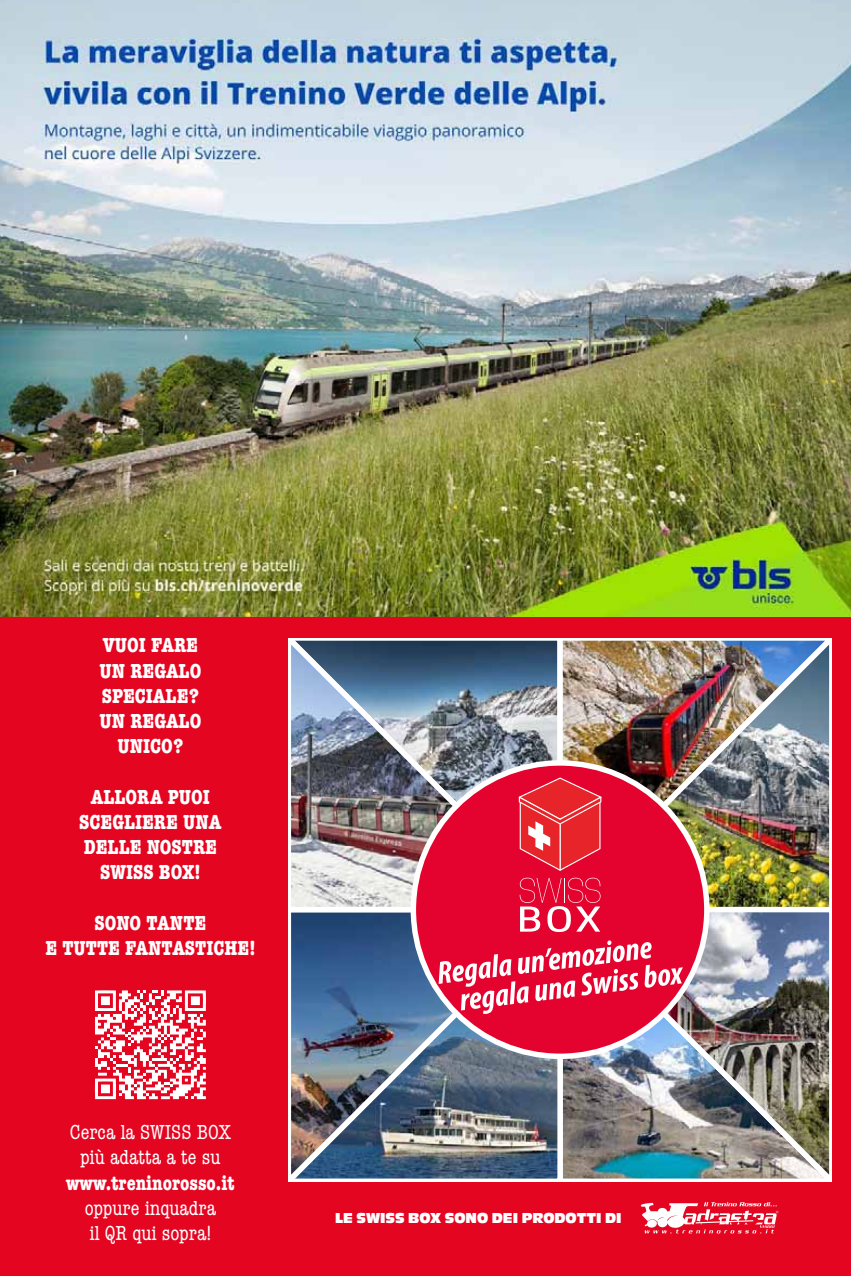
<style>
.page{position:relative;width:851px;height:1276px;background:#fff}
.page>*{position:absolute;margin:0;border:0;box-sizing:border-box;transform-origin:0 0}
.t1{font:700 condensed 21px/25.2px "American Typewriter";color:#fff;text-align:center}
.t2{font:condensed 21px/25.2px "American Typewriter";color:#fff;text-align:center}
.t3{font:15px "Antique Oli Com";color:#fff}
</style>
<div class="page">
<div style="left:0;top:1244px;width:850px;height:32px;background:#e40521"></div>
<img style="left:0;top:0;width:850px;height:618px">
<div style="left:0;top:618px;width:850px;height:626px;background:#e40521"></div>
<svg style="left:640px;top:1202px;width:138px;height:31px"></svg>
<svg style="left:95px;top:990px;width:111px;height:109px"></svg>
<img style="left:288px;top:917px;width:264px;height:264px">
<img style="left:288px;top:638px;width:264px;height:279px">
<img style="left:552px;top:638px;width:279px;height:264px">
<img style="left:552px;top:902px;width:279px;height:279px">
<div style="left:413px;top:763px;width:293px;height:293px;background:#e4032e;border-radius:50%"></div>
<svg style="left:518px;top:777px;width:83px;height:94px"></svg>
<svg style="left:519px;top:877px;width:81px;height:55px"></svg>
<svg style="left:438px;top:940px;width:244px;height:74px"></svg>
<p class="t1" style="left:99px;top:635px;width:103px">VUOI FARE<br>UN REGALO<br>SPECIALE?<br>UN REGALO<br>UNICO?</p>
<p class="t1" style="left:79px;top:786px;width:144px">ALLORA PUOI<br>SCEGLIERE UNA<br>DELLE NOSTRE<br>SWISS BOX!</p>
<p class="t1" style="left:45px;top:912px;width:211px">SONO TANTE<br>E TUTTE FANTASTICHE!</p>
<p class="t2" style="left:70px;top:1119px;width:162px">Cerca la SWISS BOX più adatta a te su</p>
<p class="t1" style="left:66px;top:1172px;width:170px">www.treninorosso.it</p>
<p class="t2" style="left:85px;top:1195px;width:133px;text-align:left">oppure inquadra il QR qui sopra!</p>
<p class="t3" style="left:335px;top:1209px;width:288px">LE SWISS BOX SONO DEI PRODOTTI DI</p>
</div>
